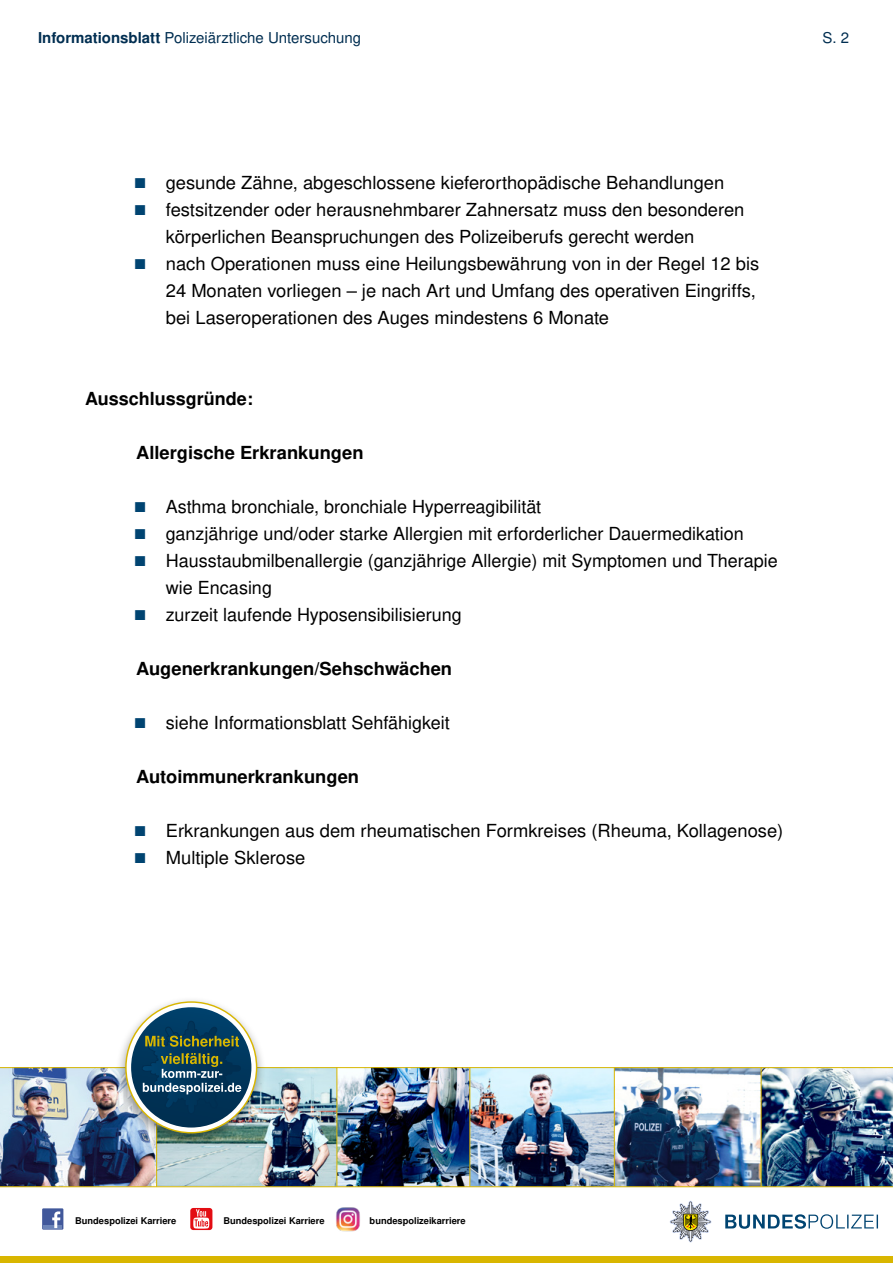
<style>
.page{position:relative;width:893px;height:1263px;background:#fff}
.page>*{position:absolute;margin:0;border:0;box-sizing:border-box;transform-origin:0 0}
.t1{font:18px/27px "Nimbus San L";color:#000}
.t2{font:700 18px "Nimbus San L";color:#000}
.t3{font:15px "Nimbus San L";color:#002e51}
.t4{font:700 9.3px "Nimbus San L";color:#000}
.s1{font-weight:700}
.s2{font-size:13.5px;color:#004471}
</style>
<div class="page">
<img style="left:470px;top:1069px;width:144px;height:117px">
<img style="left:337px;top:1069px;width:131px;height:117px">
<div style="left:318px;top:1067px;width:152px;height:122px;border:1px solid #d9b600"></div>
<img style="left:241px;top:1069px;width:94px;height:117px">
<svg style="left:241px;top:1186px;width:373px;height:3px"></svg>
<div style="left:0;top:1256px;width:893px;height:7px;background:#d9b600"></div>
<img style="left:614px;top:1067px;width:279px;height:176px">
<div style="left:116px;top:996px;width:151px;height:152px;background:#000;opacity:.4"></div>
<svg style="left:127px;top:1003px;width:129px;height:129px"></svg>
<svg style="left:131px;top:1007px;width:120px;height:120px"></svg>
<img style="left:0;top:1020px;width:241px;height:211px">
<img style="left:336px;top:1207px;width:24px;height:25px">
<p class="t3" style="left:38px;top:27px;width:325px"><span class="s1">Informationsblatt</span> Polizeiärztliche Untersuchung</p>
<p class="t3" style="left:823px;top:27px;width:28px">S. 2</p>
<p class="t1" style="left:136px;top:169px;width:590px"><span class="s2">■</span> gesunde Zähne, abgeschlossene kieferorthopädische Behandlungen</p>
<p class="t1" style="left:166px;top:196px;width:580px;text-indent:-30px"><span class="s2">■</span> festsitzender oder herausnehmbarer Zahnersatz muss den besonderen körperlichen Beanspruchungen des Polizeiberufs gerecht werden</p>
<p class="t1" style="left:166px;top:250px;width:595px;text-indent:-30px"><span class="s2">■</span> nach Operationen muss eine Heilungsbewährung von in der Regel 12 bis<br>24 Monaten vorliegen – je nach Art und Umfang des operativen Eingriffs, bei Laseroperationen des Auges mindestens 6 Monate</p>
<p class="t2" style="left:85px;top:386px;width:170px">Ausschlussgründe:</p>
<p class="t2" style="left:136px;top:440px;width:229px">Allergische Erkrankungen</p>
<p class="t1" style="left:136px;top:493px;width:407px"><span class="s2">■</span> Asthma bronchiale, bronchiale Hyperreagibilität</p>
<p class="t1" style="left:136px;top:520px;width:609px"><span class="s2">■</span> ganzjährige und/oder starke Allergien mit erforderlicher Dauermedikation</p>
<p class="t1" style="left:166px;top:547px;width:614px;text-indent:-30px"><span class="s2">■</span> Hausstaubmilbenallergie (ganzjährige Allergie) mit Symptomen und Therapie wie Encasing</p>
<p class="t1" style="left:136px;top:601px;width:327px"><span class="s2">■</span> zurzeit laufende Hyposensibilisierung</p>
<p class="t2" style="left:136px;top:656px;width:318px">Augenerkrankungen/Sehschwächen</p>
<p class="t1" style="left:136px;top:709px;width:315px"><span class="s2">■</span> siehe Informationsblatt Sehfähigkeit</p>
<p class="t2" style="left:136px;top:764px;width:225px">Autoimmunerkrankungen</p>
<p class="t1" style="left:136px;top:817px;width:649px"><span class="s2">■</span> Erkrankungen aus dem rheumatischen Formkreises (Rheuma, Kollagenose)</p>
<p class="t1" style="left:136px;top:844px;width:171px"><span class="s2">■</span> Multiple Sklerose</p>
<p class="t4" style="left:75px;top:1214px;width:103px">Bundespolizei Karriere</p>
<p class="t4" style="left:223px;top:1214px;width:103px">Bundespolizei Karriere</p>
<p class="t4" style="left:370px;top:1214px;width:98px">bundespolizeikarriere</p>
</div>
